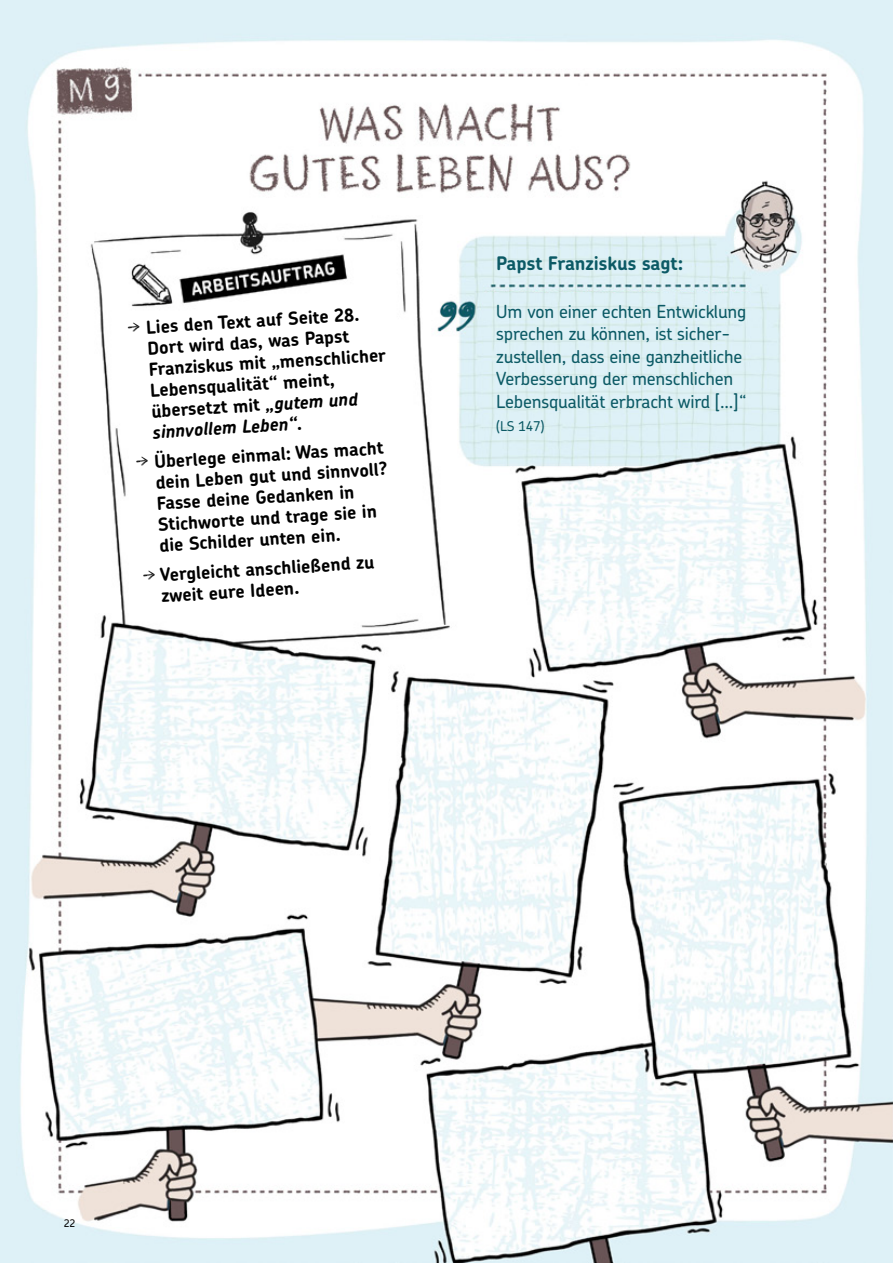
<style>
.page{position:relative;width:893px;height:1263px;background:#fff}
.page>*{position:absolute;margin:0;border:0;box-sizing:border-box;transform-origin:0 0}
.t1{font:700 18.75px "Chevin Pro";letter-spacing:-.005em;color:#0c5a65}
.t2{font:700 18px/21px "Chevin Pro";color:#000}
.t3{font:500 18px/22.5px "Chevin Pro";letter-spacing:-.01em;color:#0c5a65}
.t4{font:500 13.5px "Chevin Pro";color:#0c5a65}
.t5{font:500 10.5px "Chevin Pro";color:#000}
.s1{font-family:"Sternsinger";font-weight:400}
.s2{font-style:italic}
</style>
<div class="page">
<img style="left:0;top:0;width:893px;height:1263px">
<p class="t2" style="left:144px;top:318px;width:240px;text-indent:-18px;rotate:-4deg"><span class="s1">→</span> Lies den Text auf Seite 28.<br>Dort wird das, was Papst<br>Franziskus mit „menschlicher<br>Lebensqualität“ meint, übersetzt mit <span class="s2">„gutem und sinnvollem Leben“.</span></p>
<p class="t2" style="left:153px;top:452px;width:235px;text-indent:-18px;rotate:-4deg"><span class="s1">→</span> Überlege einmal: Was macht dein Leben gut und sinnvoll?<br>Fasse deine Gedanken in<br>Stichworte und trage sie in die Schilder unten ein.</p>
<p class="t2" style="left:159px;top:565px;width:216px;text-indent:-18px;rotate:-4deg"><span class="s1">→</span> Vergleicht anschließend zu zweit eure Ideen.</p>
<p class="t1" style="left:496px;top:251px;width:189px">Papst Franziskus sagt:</p>
<p class="t3" style="left:496px;top:299px;width:252px">Um von einer echten Entwicklung sprechen zu können, ist sicher&shy;zustellen, dass eine ganzheitliche Verbesserung der menschlichen Lebensqualität erbracht wird [...]“</p>
<p class="t4" style="left:496px;top:417px;width:50px">(LS 147)</p>
<p class="t5" style="left:64px;top:1216px;width:13px">22</p>
</div>
